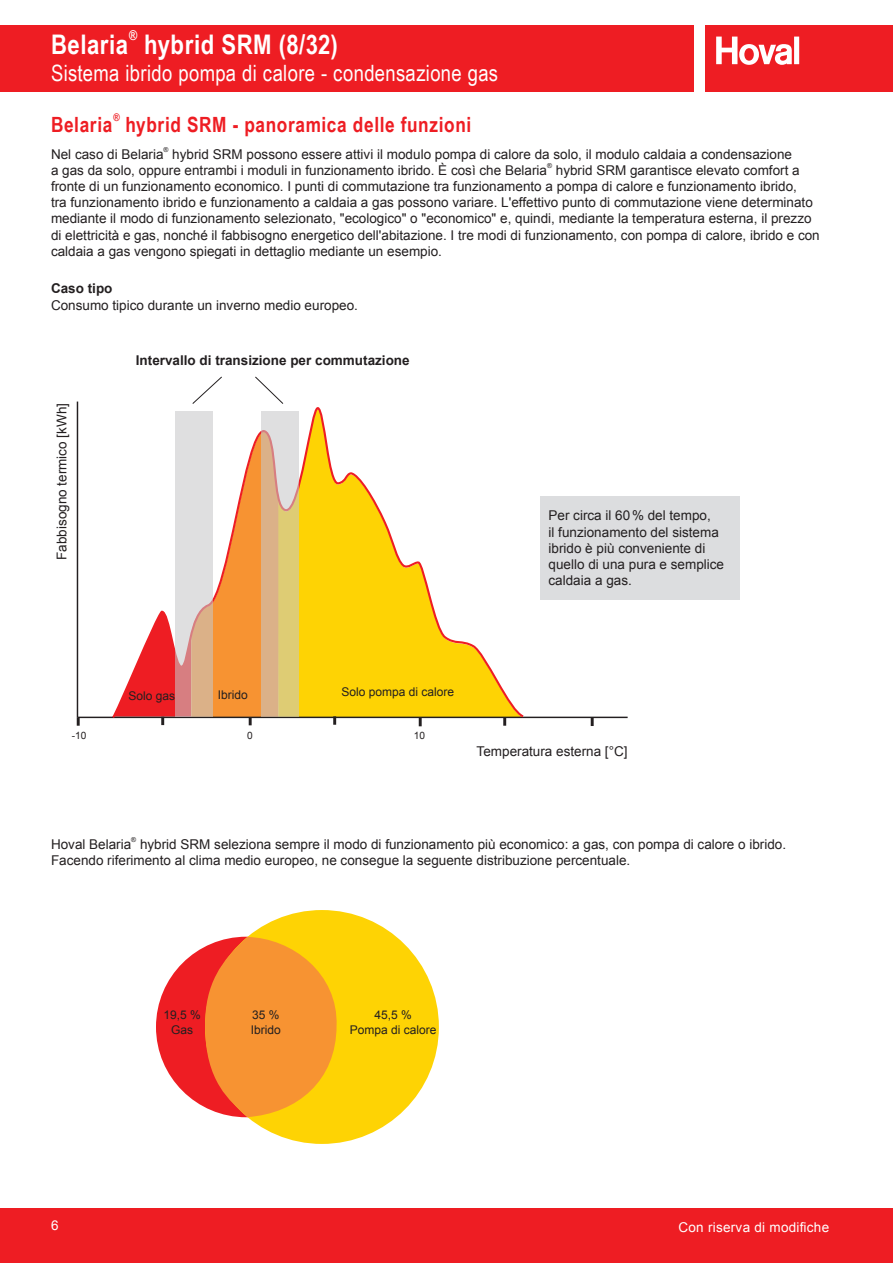
<style>
.page{position:relative;width:893px;height:1263px;background:#fff}
.page>*{position:absolute;margin:0;border:0;box-sizing:border-box;transform-origin:0 0}
.t1{font:700 27px "Arial Narrow";letter-spacing:.02em;color:#fff}
.t2{font:22.5px "Arial Narrow";letter-spacing:.015em;color:#fff}
.t3{font:700 21px "Arial Narrow";letter-spacing:.03em;color:#ee1d23}
.t4{font:13.5px/16.2px "Arial";color:#231f20}
.t5{font:700 13.5px "Arial";color:#231f20}
.t6{font:13.5px "Arial";letter-spacing:.02em;color:#fff}
.t7{font:700 13.5px "Arial Narrow";color:#fff}
.t8{font:12px/14.4px "Arial";color:#231f20;text-align:center}
.t9{font:700 10.5px "Arial Narrow";color:#ee1d23}
.t10{font:10.2px "Arial";color:#231f20}
.t11{font:6.75px "Arial";color:#231f20}
</style>
<div class="page">
<div style="left:0;top:1208px;width:893px;height:55px;background:#ee1d23"></div>
<div style="left:705px;top:26px;width:188px;height:66px;background:#ee1d23"></div>
<svg style="left:716px;top:37px;width:83px;height:28px"></svg>
<div style="left:0;top:26px;width:694px;height:66px;background:#ee1d23"></div>
<svg style="left:255px;top:376px;width:29px;height:28px"></svg>
<hr style="left:77px;top:717px;width:551px;height:1px;background:#231f20">
<hr style="left:77px;top:402px;width:1px;height:315px;background:#231f20">
<svg style="left:77px;top:717px;width:3px;height:9px"></svg>
<svg style="left:333px;top:720px;width:3px;height:5px"></svg>
<svg style="left:503px;top:720px;width:3px;height:6px"></svg>
<svg style="left:419px;top:720px;width:3px;height:6px"></svg>
<svg style="left:591px;top:718px;width:3px;height:8px"></svg>
<svg style="left:110px;top:407px;width:416px;height:313px"></svg>
<svg style="left:262px;top:411px;width:37px;height:306px;background:#dcc493"></svg>
<svg style="left:175px;top:411px;width:38px;height:306px;background:#ddcdc6"></svg>
<svg style="left:192px;top:376px;width:30px;height:28px"></svg>
<div style="left:540px;top:496px;width:200px;height:104px;background:#dcdddf"></div>
<div style="left:156px;top:937px;width:181px;height:180px;background:#ee1d23;border-radius:50%"></div>
<div style="left:205px;top:910px;width:234px;height:234px;background:#fed304;border-radius:50%"></div>
<svg style="left:205px;top:937px;width:132px;height:180px"></svg>
<h1 class="t1" style="left:51px;top:24px;width:79px">Belaria</h1>
<p class="t7" style="left:129px;top:25px;width:10px">®</p>
<h1 class="t1" style="left:144px;top:24px;width:195px">hybrid SRM (8/32)</h1>
<h2 class="t2" style="left:51px;top:57px;width:449px">Sistema ibrido pompa di calore - condensazione gas</h2>
<h3 class="t3" style="left:51px;top:109px;width:63px">Belaria</h3>
<p class="t9" style="left:113px;top:110px;width:8px">®</p>
<h3 class="t3" style="left:125px;top:109px;width:347px">hybrid SRM - panoramica delle funzioni</h3>
<p class="t4" style="left:51px;top:146px;width:114px">Nel caso di Belaria</p>
<p class="t11" style="left:164px;top:145px;width:6px">®</p>
<p class="t4" style="left:51px;top:146px;width:743px;text-indent:121px">hybrid SRM possono essere attivi il modulo pompa di calore da solo, il modulo caldaia a condensazione a gas da solo, oppure entrambi i moduli in funzionamento ibrido. È così che Belaria</p>
<p class="t11" style="left:547px;top:161px;width:6px">®</p>
<p class="t4" style="left:51px;top:162px;width:770px;text-indent:505px">hybrid SRM garantisce elevato comfort a fronte di un funzionamento economico. I punti di commutazione tra funzionamento a pompa di calore e funzionamento ibrido,<br>tra funzionamento ibrido e funzionamento a caldaia a gas possono variare. L'effettivo punto di commutazione viene determinato mediante il modo di funzionamento selezionato, "ecologico" o "economico" e, quindi, mediante la temperatura esterna, il prezzo di elettricità e gas, nonché il fabbisogno energetico dell'abitazione. I tre modi di funzionamento, con pompa di calore, ibrido e con caldaia a gas vengono spiegati in dettaglio mediante un esempio.</p>
<p class="t5" style="left:51px;top:280px;width:63px">Caso tipo</p>
<p class="t4" style="left:51px;top:297px;width:308px">Consumo tipico durante un inverno medio europeo.</p>
<p class="t4" style="left:54px;top:560px;width:158px;rotate:-90deg">Fabbisogno termico [kWh]</p>
<p class="t5" style="left:136px;top:351px;width:275px">Intervallo di transizione per commutazione</p>
<p class="t4" style="left:548px;top:508px;width:177px">Per circa il 60% del tempo,<br>il funzionamento del sistema ibrido è più conveniente di quello di una pura e semplice caldaia a gas.</p>
<p class="t8" style="left:129px;top:689px;width:48px">Solo gas</p>
<p class="t8" style="left:218px;top:688px;width:32px">Ibrido</p>
<p class="t8" style="left:342px;top:685px;width:114px">Solo pompa di calore</p>
<p class="t10" style="left:72px;top:728px;width:16px">-10</p>
<p class="t10" style="left:247px;top:728px;width:7px">0</p>
<p class="t10" style="left:414px;top:728px;width:13px">10</p>
<p class="t4" style="left:477px;top:743px;width:152px">Temperatura esterna [°C]</p>
<p class="t4" style="left:51px;top:836px;width:82px">Hoval Belaria</p>
<p class="t11" style="left:131px;top:835px;width:6px">®</p>
<p class="t4" style="left:51px;top:836px;width:737px;text-indent:89px">hybrid SRM seleziona sempre il modo di funzionamento più economico: a gas, con pompa di calore o ibrido.<br>Facendo riferimento al clima medio europeo, ne consegue la seguente distribuzione percentuale.</p>
<p class="t8" style="left:163px;top:1008px;width:39px">19,5 %<br>Gas</p>
<p class="t8" style="left:251px;top:1008px;width:32px;text-align:left">35 %<br>Ibrido</p>
<p class="t8" style="left:350px;top:1008px;width:88px">45,5 %<br>Pompa di calore</p>
<p class="t6" style="left:51px;top:1217px;width:9px">6</p>
<p class="t6" style="left:678px;top:1218px;width:152px">Con riserva di modifiche</p>
</div>
